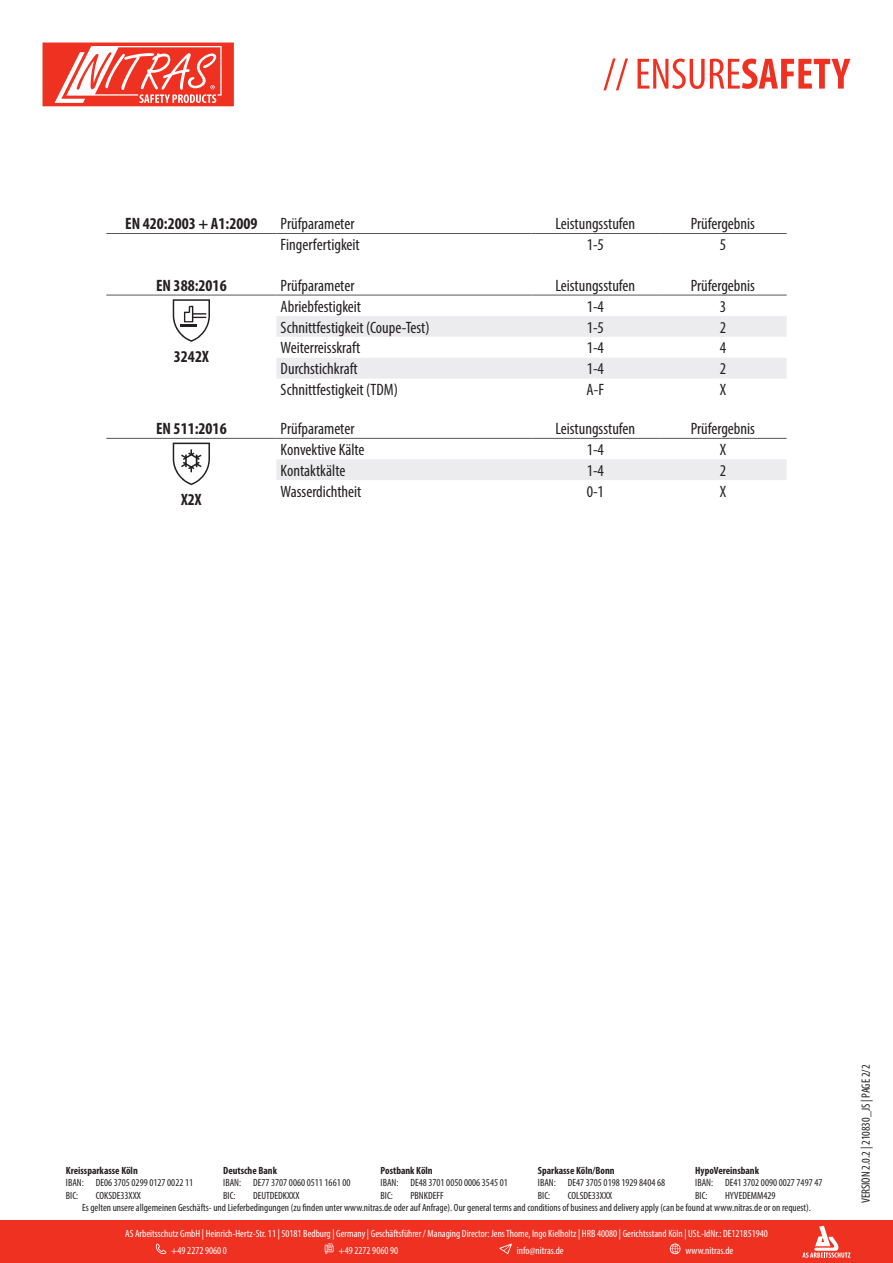
<style>
.page{position:relative;width:893px;height:1263px;background:#fff}
.page>*{position:absolute;margin:0;border:0;box-sizing:border-box;transform-origin:0 0}
.t1{font:condensed 16.5px "Myriad Pro";color:#231f20}
.t2{font:700 condensed 16.5px "Myriad Pro";color:#231f20}
.t3{font:condensed 12px "Myriad Pro";color:#231f20}
.t4{font:condensed 10.5px/12.6px "Myriad Pro";color:#231f20}
.t5{font:condensed 10.5px/17px "Myriad Pro";color:#fff}
.t6{font:700 condensed 10.5px "Myriad Pro";color:#231f20}
</style>
<div class="page">
<svg style="left:603px;top:58px;width:247px;height:32px"></svg>
<svg style="left:43px;top:43px;width:191px;height:63px"></svg>
<div style="left:0;top:1220px;width:893px;height:43px;background:#ef3122"></div>
<svg style="left:802px;top:1226px;width:48px;height:32px"></svg>
<svg style="left:156px;top:1243px;width:10px;height:11px"></svg>
<svg style="left:325px;top:1243px;width:9px;height:11px"></svg>
<svg style="left:499px;top:1243px;width:13px;height:11px"></svg>
<svg style="left:670px;top:1243px;width:10px;height:11px"></svg>
<hr style="left:106px;top:233px;width:170px;height:1px;background:#57585a">
<hr style="left:276px;top:233px;width:255px;height:1px;background:#57585a">
<hr style="left:531px;top:233px;width:128px;height:1px;background:#57585a">
<hr style="left:659px;top:233px;width:128px;height:1px;background:#57585a">
<svg style="left:276px;top:316px;width:511px;height:63px"></svg>
<hr style="left:106px;top:295px;width:170px;height:1px;background:#57585a">
<hr style="left:276px;top:295px;width:255px;height:1px;background:#57585a">
<hr style="left:531px;top:295px;width:128px;height:1px;background:#57585a">
<hr style="left:659px;top:295px;width:128px;height:1px;background:#57585a">
<svg style="left:173px;top:299px;width:37px;height:43px"></svg>
<div style="left:276px;top:459px;width:511px;height:21px;background:#ececee"></div>
<hr style="left:106px;top:438px;width:170px;height:1px;background:#57585a">
<hr style="left:276px;top:438px;width:255px;height:1px;background:#57585a">
<hr style="left:531px;top:438px;width:128px;height:1px;background:#57585a">
<hr style="left:659px;top:438px;width:128px;height:1px;background:#57585a">
<svg style="left:173px;top:443px;width:37px;height:42px"></svg>
<p class="t2" style="left:125px;top:213px;width:134px">EN 420:2003 + A1:2009</p>
<p class="t1" style="left:281px;top:214px;width:75px">Prüfparameter</p>
<p class="t1" style="left:555px;top:214px;width:81px">Leistungsstufen</p>
<p class="t1" style="left:691px;top:214px;width:66px">Prüfergebnis</p>
<p class="t1" style="left:281px;top:235px;width:81px">Fingerfertigkeit</p>
<p class="t1" style="left:587px;top:235px;width:19px">1-5</p>
<p class="t1" style="left:720px;top:235px;width:8px">5</p>
<p class="t2" style="left:156px;top:275px;width:72px">EN 388:2016</p>
<p class="t1" style="left:281px;top:275px;width:75px">Prüfparameter</p>
<p class="t1" style="left:555px;top:275px;width:81px">Leistungsstufen</p>
<p class="t1" style="left:691px;top:275px;width:66px">Prüfergebnis</p>
<p class="t2" style="left:174px;top:346px;width:36px">3242X</p>
<p class="t1" style="left:281px;top:296px;width:82px">Abriebfestigkeit</p>
<p class="t1" style="left:587px;top:296px;width:19px">1-4</p>
<p class="t1" style="left:720px;top:296px;width:8px">3</p>
<p class="t1" style="left:281px;top:317px;width:151px">Schnittfestigkeit (Coupe-Test)</p>
<p class="t1" style="left:587px;top:317px;width:19px">1-5</p>
<p class="t1" style="left:720px;top:317px;width:8px">2</p>
<p class="t1" style="left:281px;top:338px;width:81px">Weiterreisskraft</p>
<p class="t1" style="left:587px;top:338px;width:19px">1-4</p>
<p class="t1" style="left:720px;top:338px;width:8px">4</p>
<p class="t1" style="left:281px;top:359px;width:79px">Durchstichkraft</p>
<p class="t1" style="left:587px;top:359px;width:19px">1-4</p>
<p class="t1" style="left:720px;top:359px;width:8px">2</p>
<p class="t1" style="left:281px;top:380px;width:119px">Schnittfestigkeit (TDM)</p>
<p class="t1" style="left:587px;top:380px;width:19px">A-F</p>
<p class="t1" style="left:720px;top:380px;width:8px">X</p>
<p class="t2" style="left:156px;top:418px;width:72px">EN 511:2016</p>
<p class="t1" style="left:281px;top:419px;width:75px">Prüfparameter</p>
<p class="t1" style="left:555px;top:419px;width:81px">Leistungsstufen</p>
<p class="t1" style="left:691px;top:419px;width:66px">Prüfergebnis</p>
<p class="t2" style="left:181px;top:489px;width:22px">X2X</p>
<p class="t1" style="left:281px;top:440px;width:85px">Konvektive Kälte</p>
<p class="t1" style="left:587px;top:440px;width:19px">1-4</p>
<p class="t1" style="left:720px;top:440px;width:8px">X</p>
<p class="t1" style="left:281px;top:460px;width:66px">Kontaktkälte</p>
<p class="t1" style="left:587px;top:460px;width:19px">1-4</p>
<p class="t1" style="left:720px;top:460px;width:8px">2</p>
<p class="t1" style="left:281px;top:481px;width:82px">Wasserdichtheit</p>
<p class="t1" style="left:587px;top:481px;width:19px">0-1</p>
<p class="t1" style="left:720px;top:481px;width:8px">X</p>
<p class="t6" style="left:66px;top:1164px;width:73px">Kreissparkasse Köln</p>
<p class="t6" style="left:223px;top:1164px;width:55px">Deutsche Bank</p>
<p class="t6" style="left:381px;top:1164px;width:54px">Postbank Köln</p>
<p class="t6" style="left:538px;top:1164px;width:78px">Sparkasse Köln/Bonn</p>
<p class="t6" style="left:695px;top:1164px;width:65px">HypoVereinsbank</p>
<p class="t4" style="left:66px;top:1176px;width:19px">IBAN:<br>BIC:</p>
<p class="t4" style="left:96px;top:1176px;width:99px">DE06 3705 0299 0127 0022 11<br>COKSDE33XXX</p>
<p class="t4" style="left:223px;top:1176px;width:19px">IBAN:<br>BIC:</p>
<p class="t4" style="left:253px;top:1176px;width:99px">DE77 3707 0060 0511 1661 00<br>DEUTDEDKXXX</p>
<p class="t4" style="left:381px;top:1176px;width:19px">IBAN:<br>BIC:</p>
<p class="t4" style="left:410px;top:1176px;width:99px">DE48 3701 0050 0006 3545 01<br>PBNKDEFF</p>
<p class="t4" style="left:538px;top:1176px;width:19px">IBAN:<br>BIC:</p>
<p class="t4" style="left:568px;top:1176px;width:99px">DE47 3705 0198 1929 8404 68<br>COLSDE33XXX</p>
<p class="t4" style="left:695px;top:1176px;width:19px">IBAN:<br>BIC:</p>
<p class="t4" style="left:725px;top:1176px;width:99px">DE41 3702 0090 0027 7497 47</p>
<p class="t4" style="left:725px;top:1189px;width:52px">HYVEDEMM429</p>
<p class="t4" style="left:82px;top:1201px;width:730px">Es gelten unsere allgemeinen Geschäfts- und Lieferbedingungen (zu finden unter www.nitras.de oder auf Anfrage). Our general terms and conditions of business and delivery apply (can be found at www.nitras.de or on request).</p>
<p class="t5" style="left:171px;top:1225px;width:598px;text-indent:-46px">AS Arbeitsschutz GmbH | Heinrich-Hertz-Str. 11 | 50181 Bedburg | Germany | Geschäftsführer / Managing Director: Jens Thome, Ingo Kielholtz | HRB 40080 | Gerichtsstand Köln | USt.-IdNr.: DE121851940 +49 2272 9060 0</p>
<p class="t5" style="left:338px;top:1242px;width:61px">+49 2272 9060 90</p>
<p class="t5" style="left:517px;top:1242px;width:48px">info@nitras.de</p>
<p class="t5" style="left:685px;top:1242px;width:49px">www.nitras.de</p>
<p class="t3" style="left:859px;top:1203px;width:140px;rotate:-90deg">VERSION 2.0.2 | 210830_JS | PAGE 2/2</p>
</div>
